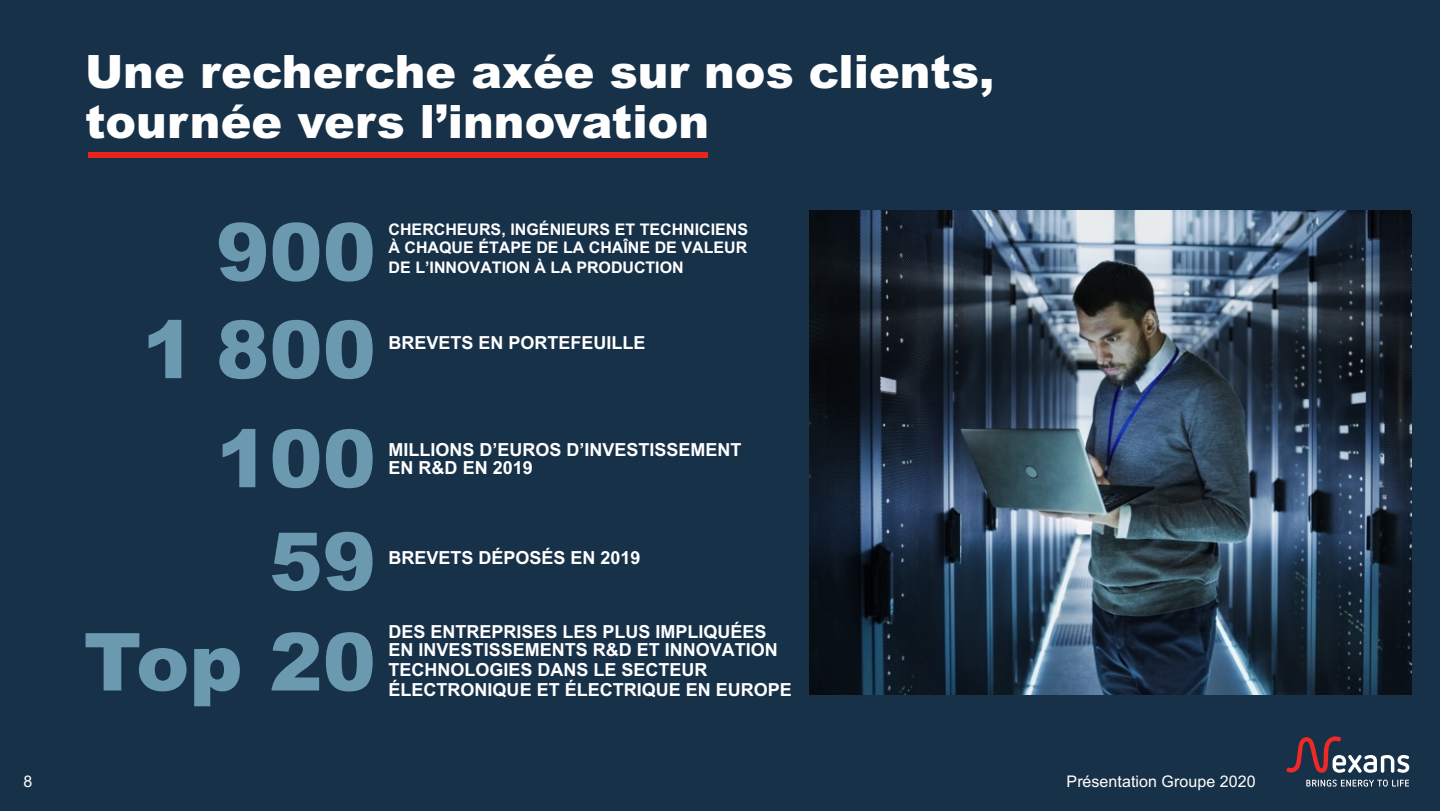
<style>
.page{position:relative;width:1440px;height:811px;background:#fff}
.page>*{position:absolute;margin:0;border:0;box-sizing:border-box;transform-origin:0 0}
.t1{font:900 80px "Arial";color:#6a99b0}
.t2{font:900 46px/50px "Arial";color:#fff}
.t3{font:700 18px/18.2px "Arial";color:#fff}
.t4{font:700 16px/17.8px "Arial";letter-spacing:-.005em;color:#fff}
.t5{font:16px "Arial";letter-spacing:.005em;color:#fff}
</style>
<div class="page">
<div style="left:0;top:0;width:1440px;height:810px;background:#173149"></div>
<svg style="left:1306px;top:779px;width:103px;height:7px"></svg>
<svg style="left:1287px;top:736px;width:122px;height:37px"></svg>
<img style="left:809px;top:211px;width:603px;height:482px">
<div style="left:89px;top:152px;width:619px;height:6px;background:#e7251a"></div>
<p class="t2" style="left:85px;top:45px;width:911px">Une recherche axée sur nos clients, tournée vers l’innovation</p>
<p class="t1" style="left:216px;top:194px;width:161px">900</p>
<p class="t4" style="left:389px;top:221px;width:361px">CHERCHEURS, INGÉNIEURS ET TECHNICIENS<br>À CHAQUE ÉTAPE DE LA CHAÎNE DE VALEUR</p>
<p class="t4" style="left:389px;top:259px;width:297px">DE L’INNOVATION À LA PRODUCTION</p>
<p class="t1" style="left:142px;top:291px;width:235px">1 800</p>
<p class="t3" style="left:389px;top:334px;width:258px">BREVETS EN PORTEFEUILLE</p>
<p class="t1" style="left:216px;top:400px;width:161px">100</p>
<p class="t1" style="left:269px;top:503px;width:108px">59</p>
<p class="t3" style="left:389px;top:440px;width:354px">MILLIONS D’EUROS D’INVESTISSEMENT<br>EN R&amp;D EN 2019</p>
<p class="t3" style="left:389px;top:548px;width:253px">BREVETS DÉPOSÉS EN 2019</p>
<p class="t1" style="left:84px;top:603px;width:294px">Top 20</p>
<p class="t3" style="left:389px;top:622px;width:391px">DES ENTREPRISES LES PLUS IMPLIQUÉES<br>EN INVESTISSEMENTS R&amp;D ET INNOVATION</p>
<p class="t3" style="left:389px;top:659px;width:405px;line-height:20.2px">TECHNOLOGIES DANS LE SECTEUR<br>ÉLECTRONIQUE ET ÉLECTRIQUE EN EUROPE</p>
<p class="t5" style="left:24px;top:770px;width:10px">8</p>
<p class="t5" style="left:1067px;top:770px;width:191px">Présentation Groupe 2020</p>
</div>
